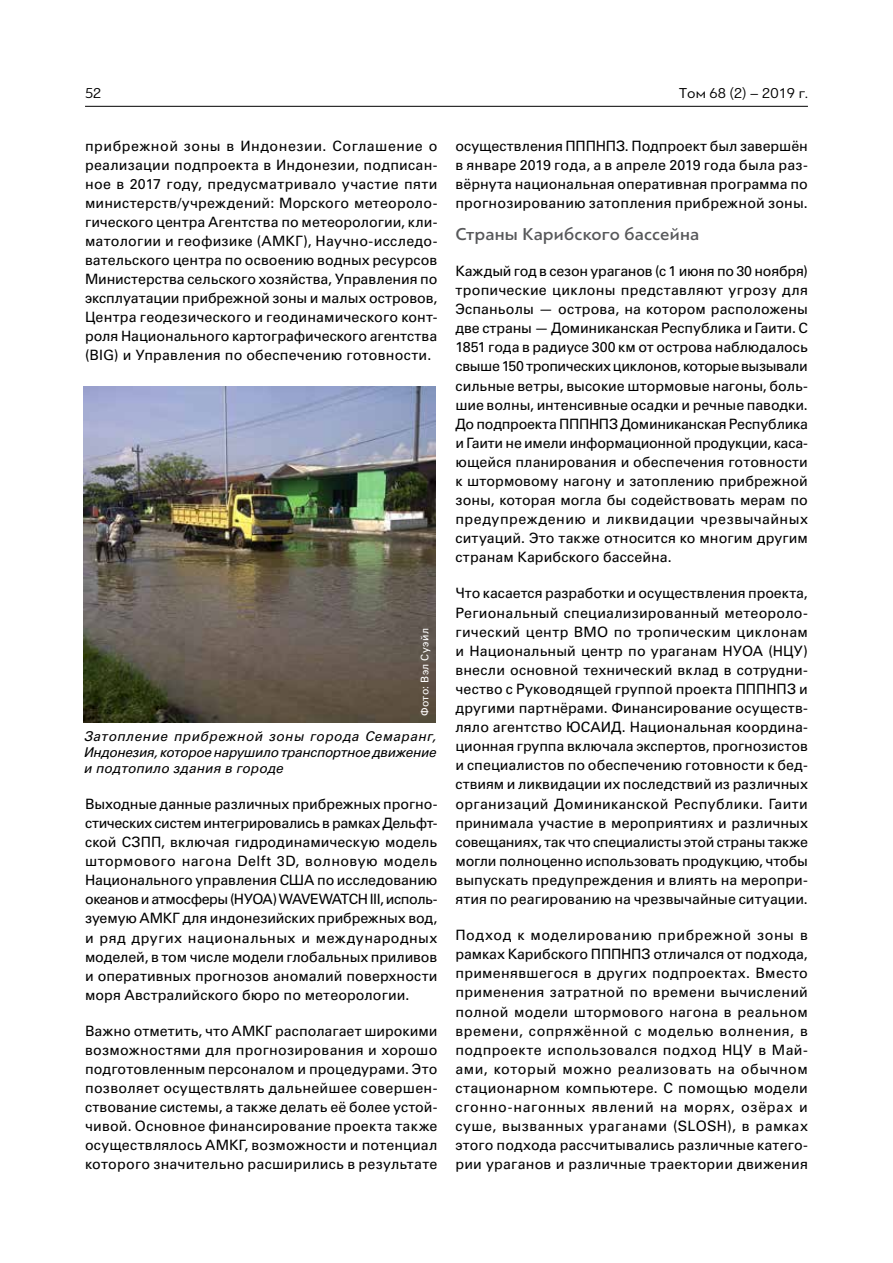
<style>
.page{position:relative;width:893px;height:1263px;background:#fff}
.page>*{position:absolute;margin:0;border:0;box-sizing:border-box;transform-origin:0 0}
.t1{font:500 18px "PF Bague Sans Pro";letter-spacing:.01em;color:#58595b}
.t2{font:15px "PF Bague Sans Pro";color:#000}
.t3{font:14.25px/19px "Univers LTCYR 55 Roman";letter-spacing:.01em;color:#000;text-align:justify}
.t4{font:italic 13.5px/16.5px "Univers LTCYR 55";letter-spacing:-.015em;color:#000;text-align:justify}
.t5{font:10.5px "Univers LTCYR 55 Roman";letter-spacing:.035em;color:#fff}
</style>
<div class="page">
<hr style="left:85px;top:106px;width:723px;height:1px;background:#000">
<img style="left:83px;top:387px;width:353px;height:336px">
<p class="t2" style="left:85px;top:84px;width:18px">52</p>
<p class="t2" style="left:679px;top:84px;width:130px">Том 68 (2) – 2019 г.</p>
<p class="t3" style="left:85px;top:135px;width:354px">прибрежной зоны в Индонезии. Соглашение о реализации подпроекта в Индонезии, подписан&shy;ное в 2017 году, предусматривало участие пяти министерств/учреждений: Морского метеороло&shy;гического центра Агентства по метеорологии, кли&shy;матологии и геофизике (АМКГ), Научно-исследо&shy;вательского центра по освоению водных ресурсов Министерства сельского хозяйства, Управления по эксплуатации прибрежной зоны и малых островов, Центра геодезического и геодинамического конт&shy;роля Национального картографического агентства (BIG) и Управления по обеспечению готовности.</p>
<p class="t5" style="left:418px;top:716px;width:90px;rotate:-90deg">Фото: Вэл Суэйл</p>
<p class="t4" style="left:83px;top:727px;width:354px">Затопление прибрежной зоны города Семаранг, Индонезия, которое нарушило транспортное движение и подтопило здания в городе</p>
<p class="t3" style="left:85px;top:794px;width:354px">Выходные данные различных прибрежных прогно&shy;стических систем интегрировались в рамках Дельфт&shy;ской СЗПП, включая гидродинамическую модель штормового нагона Delft 3D, волновую модель Национального управления США по исследованию океанов и атмосферы (НУОА) WAVEWATCH III, исполь&shy;зуемую АМКГ для индонезийских прибрежных вод, и ряд других национальных и международных моделей, в том числе модели глобальных приливов и оперативных прогнозов аномалий поверхности моря Австралийского бюро по метеорологии.</p>
<p class="t3" style="left:85px;top:1020px;width:354px">Важно отметить, что АМКГ располагает широкими возможностями для прогнозирования и хорошо подготовленным персоналом и процедурами. Это позволяет осуществлять дальнейшее совершен&shy;ствование системы, а также делать её более устой&shy;чивой. Основное финансирование проекта также осуществлялось АМКГ, возможности и потенциал которого значительно расширились в результате</p>
<p class="t3" style="left:455px;top:135px;width:354px">осуществления ПППНПЗ. Подпроект был завершён в январе 2019 года, а в апреле 2019 года была раз&shy;вёрнута национальная оперативная программа по прогнозированию затопления прибрежной зоны.</p>
<p class="t1" style="left:455px;top:223px;width:245px">Страны Карибского бассейна</p>
<p class="t3" style="left:455px;top:261px;width:354px">Каждый год в сезон ураганов (с 1 июня по 30 ноября) тропические циклоны представляют угрозу для Эспаньолы — острова, на котором расположены две страны — Доминиканская Республика и Гаити. С 1851 года в радиусе 300 км от острова наблюдалось свыше 150 тропических циклонов, которые вызывали сильные ветры, высокие штормовые нагоны, боль&shy;шие волны, интенсивные осадки и речные паводки.<br>До подпроекта ПППНПЗ Доминиканская Республика и Гаити не имели информационной продукции, каса&shy;ющейся планирования и обеспечения готовности к штормовому нагону и затоплению прибрежной зоны, которая могла бы содействовать мерам по предупреждению и ликвидации чрезвычайных ситуаций. Это также относится ко многим другим странам Карибского бассейна.</p>
<p class="t3" style="left:455px;top:583px;width:354px">Что касается разработки и осуществления проекта, Региональный специализированный метеороло&shy;гический центр ВМО по тропическим циклонам и Национальный центр по ураганам НУОА (НЦУ) внесли основной технический вклад в сотрудни&shy;чество с Руководящей группой проекта ПППНПЗ и другими партнёрами. Финансирование осуществ&shy;ляло агентство ЮСАИД. Национальная координа&shy;ционная группа включала экспертов, прогнозистов и специалистов по обеспечению готовности к бед&shy;ствиям и ликвидации их последствий из различных организаций Доминиканской Республики. Гаити принимала участие в мероприятиях и различных совещаниях, так что специалисты этой страны также могли полноценно использовать продукцию, чтобы выпускать предупреждения и влиять на меропри&shy;ятия по реагированию на чрезвычайные ситуации.</p>
<p class="t3" style="left:455px;top:925px;width:354px">Подход к моделированию прибрежной зоны в рамках Карибского ПППНПЗ отличался от подхода, применявшегося в других подпроектах. Вместо применения затратной по времени вычислений полной модели штормового нагона в реальном времени, сопряжённой с моделью волнения, в подпроекте использовался подход НЦУ в Май&shy;ами, который можно реализовать на обычном стационарном компьютере. С помощью модели сгонно-нагонных явлений на морях, озёрах и суше, вызванных ураганами (SLOSH), в рамках этого подхода рассчитывались различные катего&shy;рии ураганов и различные траектории движения</p>
</div>
